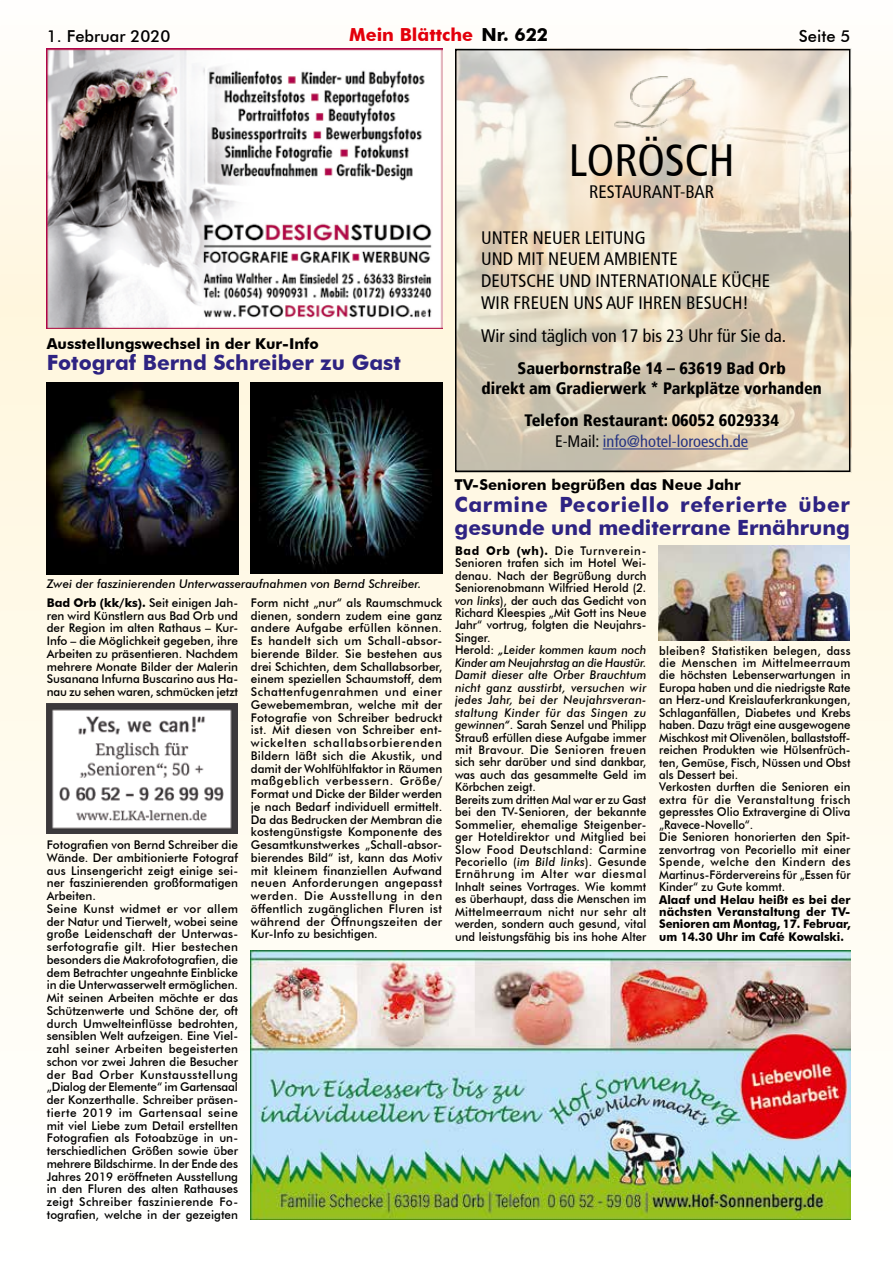
<style>
.page{position:relative;width:893px;height:1263px;background:#fff}
.page>*{position:absolute;margin:0;border:0;box-sizing:border-box;transform-origin:0 0}
.t1{font:condensed 45px "Frutiger";letter-spacing:-.005em;color:#000}
.t2{font:700 21px/22.5px "Futura BT";color:#2e2382}
.t3{font:condensed 18px/21.6px "Frutiger";color:#000}
.t4{font:700 18px "Futura BT";color:#e3000b}
.t5{font:900 condensed 16.5px/19.8px "Frutiger";color:#000;text-align:center}
.t6{font:500 16.5px "Futura BT";color:#000}
.t7{font:700 15px "Futura BT";color:#000}
.t8{font:500 12px/12.8px "Futura BT";color:#000;text-align:justify}
.t9{font:500 12px/12.5px "Futura BT";color:#000;scale:.95 1}
.t10{font:700 12px/12.5px "Futura BT";letter-spacing:-.005em;color:#000;text-align:justify;scale:.95 1}
.t11{font:italic 500 12px "Futura BT";color:#000}
.s1{color:#000}
.s2{font-weight:700}
.s3{font-weight:400}
.s4{font-weight:400;color:#243282}
.s5{font-style:italic}
</style>
<div class="page">
<img style="left:0;top:48px;width:893px;height:1172px">
<img style="left:251px;top:950px;width:599px;height:270px">
<img style="left:47px;top:49px;width:395px;height:279px">
<img style="left:456px;top:48px;width:395px;height:424px">
<hr style="left:603px;top:448px;width:145px;height:1px;background:#243282">
<img style="left:588px;top:77px;width:127px;height:55px">
<div style="left:455px;top:49px;width:395px;height:423px;border:2px solid #000"></div>
<img style="left:47px;top:704px;width:191px;height:130px">
<img style="left:251px;top:383px;width:191px;height:190px">
<img style="left:47px;top:383px;width:191px;height:191px">
<img style="left:659px;top:546px;width:191px;height:94px">
<h3 class="t6" style="left:47px;top:26px;width:125px">1. Februar 2020</h3>
<h3 class="t4" style="left:349px;top:24px;width:201px">Mein Blättche <span class="s1">Nr. 622</span></h3>
<h3 class="t6" style="left:799px;top:26px;width:53px">Seite 5</h3>
<h1 class="t1" style="left:569px;top:135px;width:167px">LORÖSCH</h1>
<h3 class="t3" style="left:589px;top:181px;width:126px">RESTAURANT-BAR</h3>
<p class="t7" style="left:47px;top:335px;width:274px">Ausstellungswechsel in der Kur-Info</p>
<h2 class="t2" style="left:47px;top:351px;width:356px">Fotograf Bernd Schreiber zu Gast</h2>
<p class="t11" style="left:47px;top:577px;width:376px">Zwei der faszinierenden Unterwasseraufnahmen von Bernd Schreiber.</p>
<p class="t8" style="left:47px;top:596px;width:193px"><span class="s2">Bad Orb (kk/ks).</span> Seit einigen Jah&shy;ren wird Künstlern aus Bad Orb und der Region im alten Rathaus – Kur-Info – die Möglichkeit gegeben, ihre Arbeiten zu präsentieren. Nachdem mehrere Monate Bilder der Malerin Susanana Infurna Buscarino aus Ha&shy;nau zu sehen waren, schmücken jetzt</p>
<p class="t8" style="left:47px;top:838px;width:193px;text-align:left">Fotografien von Bernd Schreiber die Wände. Der ambitionierte Fotograf aus Linsengericht zeigt einige sei&shy;ner faszinierenden großformatigen Arbeiten.<br>Seine Kunst widmet er vor allem der Natur und Tierwelt, wobei seine große Leidenschaft der Unterwas&shy;serfotografie gilt. Hier bestechen besonders die Makrofotografien, die dem Betrachter ungeahnte Einblicke in die Unterwasserwelt ermöglichen.<br>Mit seinen Arbeiten möchte er das Schützenwerte und Schöne der, oft durch Umwelteinflüsse bedrohten, sensiblen Welt aufzeigen. Eine Viel&shy;zahl seiner Arbeiten begeisterten schon vor zwei Jahren die Besucher der Bad Orber Kunstausstellung „Dialog der Elemente“ im Gartensaal der Konzerthalle. Schreiber präsen&shy;tierte 2019 im Gartensaal seine mit viel Liebe zum Detail erstellten Fotografien als Fotoabzüge in un&shy;terschiedlichen Größen sowie über mehrere Bildschirme. In der Ende des Jahres 2019 eröffneten Ausstellung in den Fluren des alten Rathauses zeigt Schreiber faszinierende Fo&shy;tografien, welche in der gezeigten</p>
<p class="t8" style="left:251px;top:596px;width:193px">Form nicht „nur“ als Raumschmuck dienen, sondern zudem eine ganz andere Aufgabe erfüllen können.<br>Es handelt sich um Schall-absor&shy;bierende Bilder. Sie bestehen aus drei Schichten, dem Schallabsorber, einem speziellen Schaumstoff, dem Schattenfugenrahmen und einer Gewebemembran, welche mit der Fotografie von Schreiber bedruckt ist. Mit diesen von Schreiber ent&shy;wickelten schallabsorbierenden Bildern läßt sich die Akustik, und damit der Wohlfühlfaktor in Räumen maßgeblich verbessern. Größe/ Format und Dicke der Bilder werden je nach Bedarf individuell ermittelt.<br>Da das Bedrucken der Membran die kostengünstigste Komponente des Gesamtkunstwerkes „Schall-absor&shy;bierendes Bild“ ist, kann das Motiv mit kleinem finanziellen Aufwand neuen Anforderungen angepasst werden. Die Ausstellung in den öffentlich zugänglichen Fluren ist während der Öffnungszeiten der Kur-Info zu besichtigen.</p>
<h3 class="t3" style="left:481px;top:227px;width:290px">UNTER NEUER LEITUNG<br>UND MIT NEUEM AMBIENTE<br>DEUTSCHE UND INTERNATIONALE KÜCHE<br>WIR FREUEN UNS AUF IHREN BESUCH!</h3>
<h3 class="t3" style="left:481px;top:325px;width:306px">Wir sind täglich von 17 bis 23 Uhr für Sie da.</h3>
<h3 class="t5" style="left:482px;top:358px;width:342px">Sauerbornstraße 14 – 63619 Bad Orb<br>direkt am Gradierwerk * Parkplätze vorhanden</h3>
<h3 class="t5" style="left:524px;top:409px;width:256px;line-height:21.6px">Telefon Restaurant: 06052 6029334<br><span class="s3">E-Mail:</span> <span class="s4">info@hotel-loroesch.de</span></h3>
<p class="t7" style="left:454px;top:475px;width:288px">TV-Senioren begrüßen das Neue Jahr</p>
<h2 class="t2" style="left:454px;top:493px;width:397px">Carmine Pecoriello referierte über gesunde und mediterrane Ernährung</h2>
<p class="t9" style="left:455px;top:544px;width:203px"><span class="s2">Bad Orb (wh).</span> Die Turnverein-Senioren trafen sich im Hotel Wei&shy;denau. Nach der Begrüßung durch Seniorenobmann Wilfried Herold (<span class="s5">2. von links</span>), der auch das Gedicht von Richard Kleespies „Mit Gott ins Neue Jahr“ vortrug, folgten die Neujahrs-Singer.<br>Herold: <span class="s5">„Leider kommen kaum noch Kinder am Neujahrstag an die Haustür.<br>Damit dieser alte Orber Brauchtum nicht ganz ausstirbt, versuchen wir jedes Jahr, bei der Neujahrsveran&shy;staltung Kinder für das Singen zu gewinnen“</span>. Sarah Senzel und Philipp Strauß erfüllen diese Aufgabe immer mit Bravour. Die Senioren freuen sich sehr darüber und sind dankbar, was auch das gesammelte Geld im Körbchen zeigt.<br>Bereits zum dritten Mal war er zu Gast bei den TV-Senioren, der bekannte Sommelier, ehemalige Steigenber&shy;ger Hoteldirektor und Mitglied bei Slow Food Deutschland: Carmine Pecoriello (<span class="s5">im Bild links</span>). Gesunde Ernährung im Alter war diesmal Inhalt seines Vortrages. Wie kommt es überhaupt, dass die Menschen im Mittelmeerraum nicht nur sehr alt werden, sondern auch gesund, vital und leistungsfähig bis ins hohe Alter</p>
<p class="t9" style="left:659px;top:644px;width:203px">bleiben? Statistiken belegen, dass die Menschen im Mittelmeerraum die höchsten Lebenserwartungen in Europa haben und die niedrigste Rate an Herz-und Kreislauferkrankungen, Schlaganfällen, Diabetes und Krebs haben. Dazu trägt eine ausgewogene Mischkost mit Olivenölen, ballaststoff&shy;reichen Produkten wie Hülsenfrüch&shy;ten, Gemüse, Fisch, Nüssen und Obst als Dessert bei.<br>Verkosten durften die Senioren ein extra für die Veranstaltung frisch gepresstes Olio Extravergine di Oliva „Ravece-Novello“.<br>Die Senioren honorierten den Spit&shy;zenvortrag von Pecoriello mit einer Spende, welche den Kindern des Martinus-Fördervereins für „Essen für Kinder“ zu Gute kommt.</p>
<p class="t10" style="left:659px;top:893px;width:203px">Alaaf und Helau heißt es bei der nächsten Veranstaltung der TV-Senioren am Montag, 17. Februar, um 14.30 Uhr im Café Kowalski.</p>
</div>
